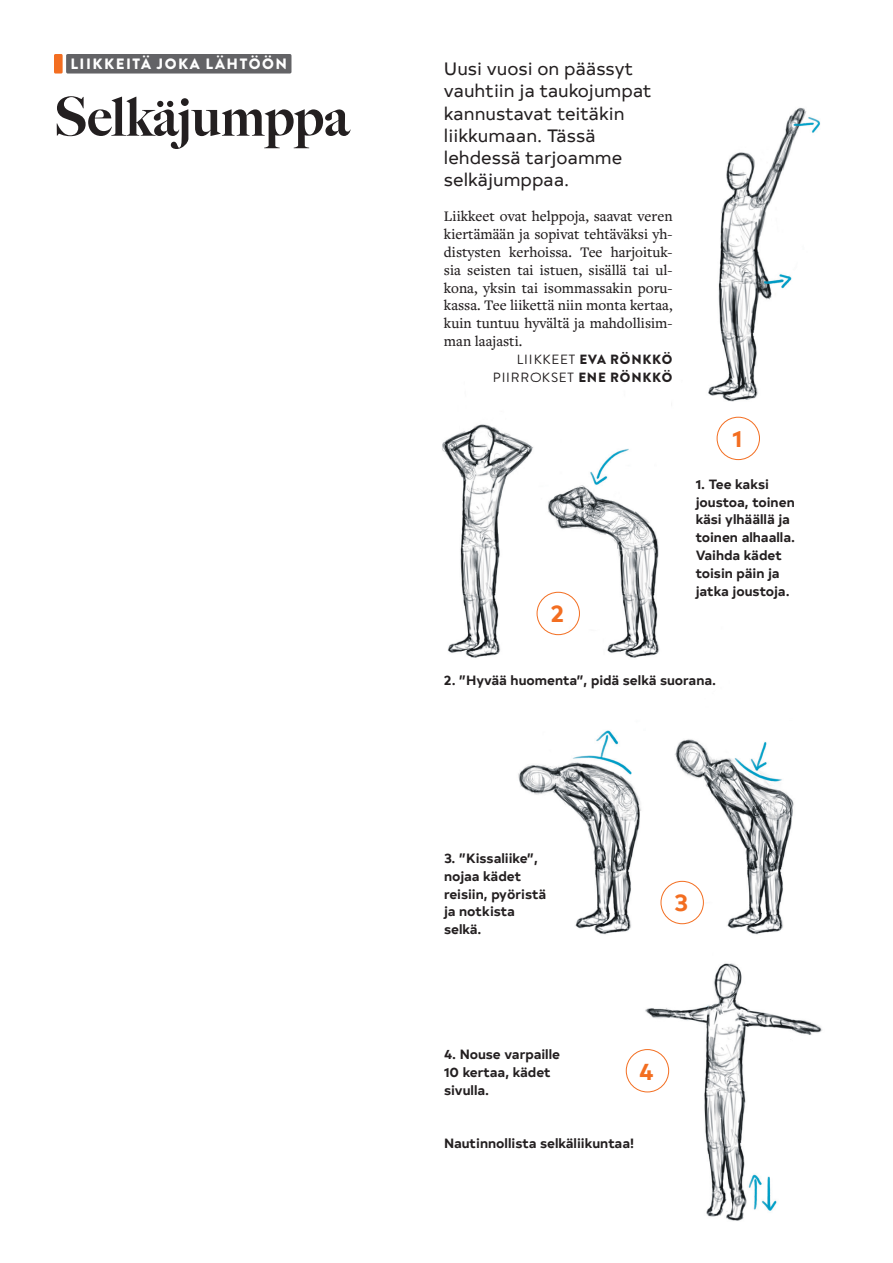
<style>
.page{position:relative;width:893px;height:1263px;background:#fff}
.page>*{position:absolute;margin:0;border:0;box-sizing:border-box;transform-origin:0 0}
.Otsikko_antikva_3{font:900 54px "Big Caslon FB";color:#231f20}
.t1{font:700 23.7px "Typold";color:#f36e21}
.t2{font:17.85px/22.4px "Typold";color:#231f20}
.t3{font:500 15.15px/17.9px "Freight Text Pro";color:#231f20;text-align:justify}
.t4{font:900 15px "Brandon Grotesque";letter-spacing:.1em;color:#fff}
.t5{font:700 13.35px/17.9px "Typold";color:#231f20}
.t6{font:13.35px/17.9px "Brandon Grotesque";letter-spacing:.06em;color:#231f20;text-align:right}
.s1{font-weight:900}
</style>
<div class="page">
<img style="left:708px;top:107px;width:113px;height:295px">
<img style="left:442px;top:424px;width:91px;height:234px">
<img style="left:547px;top:449px;width:112px;height:146px">
<img style="left:507px;top:595px;width:287px;height:340px">
<img style="left:614px;top:887px;width:208px;height:334px">
<div style="left:717px;top:417px;width:43px;height:43px;border:1px solid #f36e21;border-radius:50%"></div>
<div style="left:537px;top:592px;width:43px;height:43px;border:1px solid #f36e21;border-radius:50%"></div>
<div style="left:661px;top:881px;width:43px;height:43px;border:1px solid #f36e21;border-radius:50%"></div>
<div style="left:626px;top:1049px;width:43px;height:43px;border:1px solid #f36e21;border-radius:50%"></div>
<div style="left:66px;top:54px;width:225px;height:20px;background:#636366;border-radius:2px"></div>
<div style="left:54px;top:54px;width:9px;height:20px;background:#f36e21;border-radius:2px"></div>
<p class="t4" style="left:70px;top:53px;width:218px">LIIKKEITÄ JOKA LÄHTÖÖN</p>
<p class="Otsikko_antikva_3" style="left:54px;top:84px;width:297px">Selkäjumppa</p>
<p class="t2" style="left:444px;top:56px;width:209px">Uusi vuosi on päässyt vauhtiin ja taukojumpat kannustavat teitäkin liikkumaan. Tässä lehdessä tarjoamme selkäjumppaa.</p>
<p class="t3" style="left:444px;top:207px;width:230px">Liikkeet ovat helppoja, saavat veren kiertämään ja sopivat tehtäväksi yh&shy;distysten kerhoissa. Tee harjoituk&shy;sia seisten tai istuen, sisällä tai ul&shy;kona, yksin tai isommassakin poru&shy;kassa. Tee liikettä niin monta kertaa, kuin tuntuu hyvältä ja mahdollisim&shy;man laajasti.</p>
<p class="t6" style="left:493px;top:351px;width:181px">LIIKKEET <span class="s1">EVA RÖNKKÖ<br></span>PIIRROKSET <span class="s1">ENE RÖNKKÖ</span></p>
<p class="t1" style="left:550px;top:594px;width:15px">2</p>
<p class="t1" style="left:733px;top:419px;width:11px">1</p>
<p class="t5" style="left:696px;top:474px;width:101px">1. Tee kaksi joustoa, toinen käsi ylhäällä ja toinen alhaalla.<br>Vaihda kädet toisin päin ja jatka joustoja.</p>
<p class="t5" style="left:444px;top:670px;width:274px">2. ”Hyvää huomenta”, pidä selkä suorana.</p>
<p class="t5" style="left:444px;top:848px;width:104px">3. ”Kissaliike”, nojaa kädet reisiin, pyöristä ja notkista selkä.</p>
<p class="t1" style="left:674px;top:883px;width:16px">3</p>
<p class="t5" style="left:444px;top:1044px;width:118px">4. Nouse varpaille<br>10 kertaa, kädet sivulla.</p>
<p class="t1" style="left:639px;top:1052px;width:16px">4</p>
<p class="t5" style="left:444px;top:1133px;width:192px">Nautinnollista selkäliikuntaa!</p>
</div>
